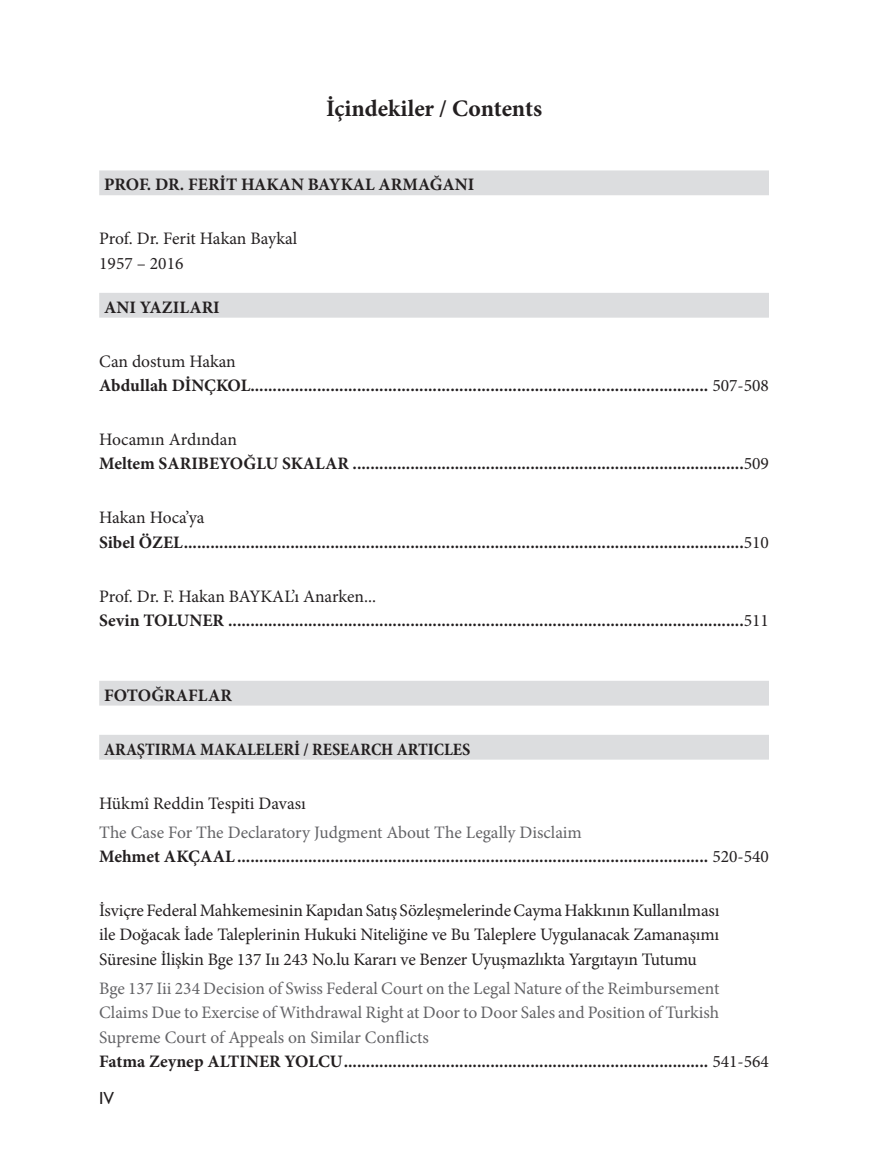
<style>
.page{position:relative;width:893px;height:1166px;background:#fff}
.page>*{position:absolute;margin:0;border:0;box-sizing:border-box;transform-origin:0 0}
.t1{font:700 23.62px "Minion Pro";color:#231f20}
.t2{font:700 17.5px "Minion Pro";color:#231f20}
.t3{font:17.5px/24.3px "Minion Pro";letter-spacing:-.01em;color:#231f20}
.t4{font:17.5px/24.3px "Minion Pro";color:#636366;text-align:justify}
.t5{font:700 condensed 17.5px "Minion Pro";color:#231f20}
.t6{font:17.5px "Gill Sans TR";color:#231f20}
.s1{font-weight:400}
</style>
<div class="page">
<div style="left:99px;top:170px;width:670px;height:25px;background:#dcdddf"></div>
<div style="left:99px;top:293px;width:670px;height:25px;background:#dcdddf"></div>
<div style="left:99px;top:681px;width:670px;height:24px;background:#dcdddf"></div>
<div style="left:99px;top:735px;width:670px;height:24px;background:#dcdddf"></div>
<p class="t1" style="left:326px;top:92px;width:218px">İçindekiler / Contents</p>
<p class="t2" style="left:104px;top:172px;width:372px">PROF. DR. FERİT HAKAN BAYKAL ARMAĞANI</p>
<p class="t3" style="left:99px;top:227px;width:200px">Prof. Dr. Ferit Hakan Baykal<br>1957 – 2016</p>
<p class="t2" style="left:104px;top:295px;width:117px">ANI YAZILARI</p>
<p class="t3" style="left:99px;top:349px;width:138px">Can dostum Hakan</p>
<p class="t2" style="left:99px;top:373px;width:671px">Abdullah DİNÇKOL....................................................................................................... <span class="s1">507-508</span></p>
<p class="t3" style="left:99px;top:427px;width:139px">Hocamın Ardından</p>
<p class="t2" style="left:99px;top:451px;width:671px">Meltem SARIBEYOĞLU SKALAR ........................................................................................<span class="s1">509</span></p>
<p class="t3" style="left:99px;top:506px;width:107px">Hakan Hoca’ya</p>
<p class="t2" style="left:99px;top:530px;width:671px">Sibel ÖZEL..............................................................................................................................<span class="s1">510</span></p>
<p class="t3" style="left:99px;top:584px;width:278px">Prof. Dr. F. Hakan BAYKAL’ı Anarken...</p>
<p class="t2" style="left:99px;top:608px;width:671px">Sevin TOLUNER ....................................................................................................................<span class="s1">511</span></p>
<p class="t2" style="left:104px;top:683px;width:129px">FOTOĞRAFLAR</p>
<p class="t5" style="left:104px;top:737px;width:368px">ARAŞTIRMA MAKALELERİ / RESEARCH ARTICLES</p>
<p class="t3" style="left:99px;top:791px;width:208px">Hükmî Reddin Tespiti Davası</p>
<p class="t4" style="left:99px;top:820px;width:484px">The Case For The Declaratory Judgment About The Legally Disclaim</p>
<p class="t2" style="left:99px;top:844px;width:671px">Mehmet AKÇAAL.......................................................................................................... <span class="s1">520-540</span></p>
<p class="t3" style="left:99px;top:898px;width:622px;text-align:justify">İsviçre Federal Mahkemesinin Kapıdan Satış Sözleşmelerinde Cayma Hakkının Kullanılması ile Doğacak İade Taleplerinin Hukuki Niteliğine ve Bu Taleplere Uygulanacak Zamanaşımı Süresine İlişkin Bge 137 Iıı 243 No.lu Kararı ve Benzer Uyuşmazlıkta Yargıtayın Tutumu</p>
<p class="t4" style="left:99px;top:976px;width:622px">Bge 137 Iii 234 Decision of Swiss Federal Court on the Legal Nature of the Reimbursement Claims Due to Exercise of Withdrawal Right at Door to Door Sales and Position of Turkish Supreme Court of Appeals on Similar Conflicts</p>
<p class="t2" style="left:99px;top:1049px;width:671px">Fatma Zeynep ALTINER YOLCU.................................................................................. <span class="s1">541-564</span></p>
<p class="t6" style="left:99px;top:1087px;width:16px">IV</p>
</div>
